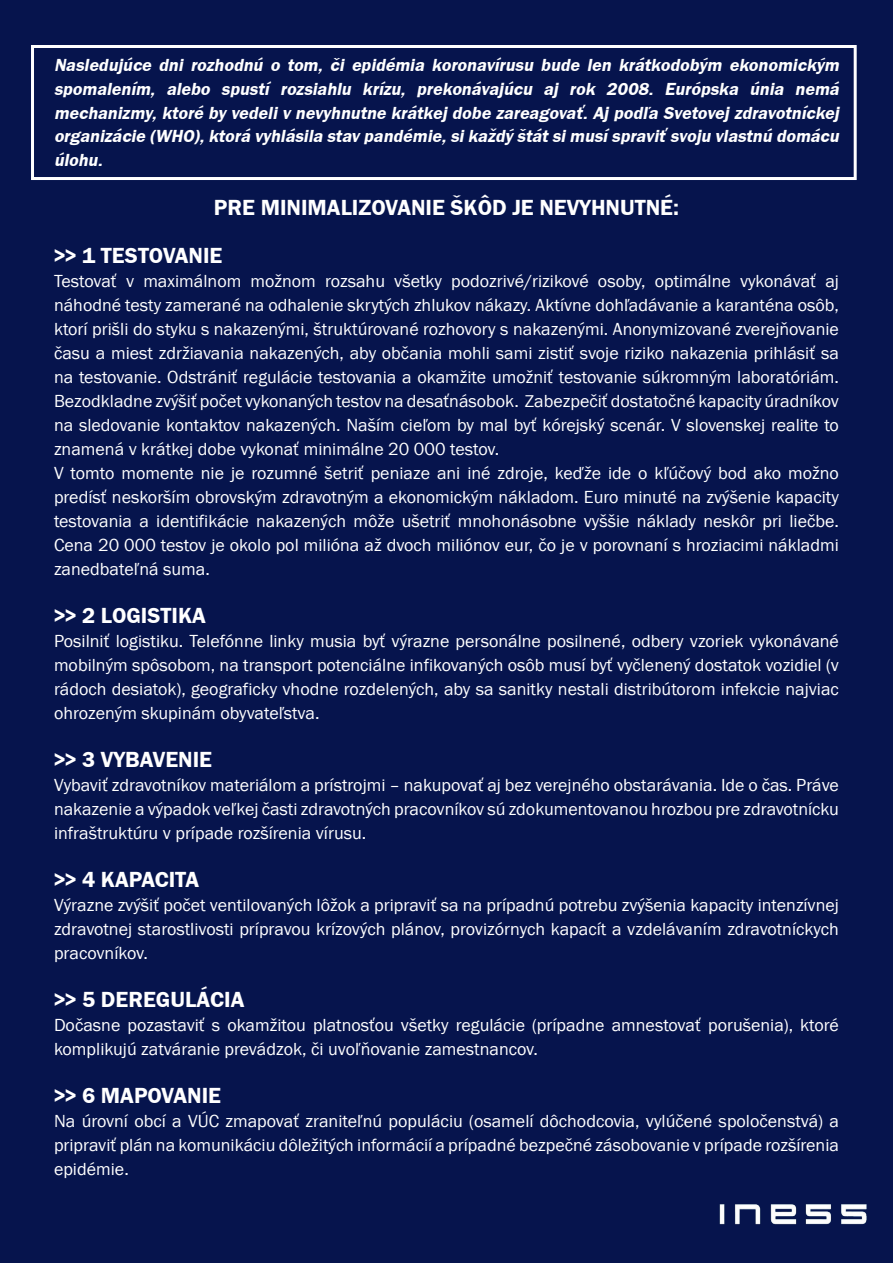
<style>
.page{position:relative;width:893px;height:1263px;background:#06144d}
.page>*{position:absolute;margin:0;border:0;box-sizing:border-box;transform-origin:0 0}
.t1{font:600 22.5px/48px "Franklin Gothic Itc TEE";color:#fff}
.t2{font:18px/24px "Franklin Gothic Itc TEE";color:#fff;text-align:justify}
.t3{font:italic 600 18px/24px "Franklin Gothic Itc TEE";color:#fff}
</style>
<div class="page">
<div style="left:31px;top:45px;width:826px;height:135px;border:3px solid #fff"></div>
<img style="left:719px;top:1204px;width:148px;height:21px">
<p class="t3" style="left:54px;top:53px;width:790px">Nasledujúce dni rozhodnú o tom, či epidémia koronavírusu bude len krátkodobým ekonomickým spomalením, alebo spustí rozsiahlu krízu, prekonávajúcu aj rok 2008. Európska únia nemá mechanizmy, ktoré by vedeli v nevyhnutne krátkej dobe zareagovať. Aj podľa Svetovej zdravotníckej organizácie (WHO),ktorá vyhlásila stav pandémie,sikaždý štátsimusíspraviť svoj u vlastnú domácu úlohu.</p>
<p class="t1" style="left:54px;top:183px;width:627px;text-indent:160px">PRE MINIMALIZOVANIE ŠKÔD JE NEVYHNUTNÉ: &gt;&gt; 1 TESTOVANIE</p>
<p class="t2" style="left:54px;top:269px;width:786px;text-align:left">Testovať v maximálnom možnom rozsahu všetky podozrivé/rizikové osoby, optimálne vykonávať aj náhodné testy zamerané na odhalenie skrytých zhlukov nákazy. Aktívne dohľadávanie a karanténa osôb, ktorí prišli do styku s nakazenými, štruktúrované rozhovory s nakazenými. Anonymizované zverejňovanie času a miest zdržiavania nakazených, aby občania mohli sami zistiť svoje riziko nakazenia prihlásiť sa na testovanie. Odstrániť regulácie testovania a okamžite umožniť testovanie súkromným laboratóriám.<br>Bezodkladne zvýšiť počet vykonaných testov na desaťnásobok. Zabezpečiť dostatočné kapacity úradníkov na sledovanie kontaktov nakazených. Naším cieľom by mal byť kórejský scenár. V slovenskej realite to znamená v krátkej dobe vykonať minimálne 20 000 testov.<br>V tomto momente nie je rozumné šetriť peniaze ani iné zdroje, keďže ide o kľúčový bod ako možno predísť neskorším obrovským zdravotným a ekonomickým nákladom. Euro minuté na zvýšenie kapacity testovania a identifikácie nakazených môže ušetriť mnohonásobne vyššie náklady neskôr pri liečbe.<br>Cena 20 000 testov je okolo pol milióna až dvoch miliónov eur, čo je v porovnaní s hroziacimi nákladmi zanedbateľná suma.</p>
<p class="t1" style="left:54px;top:591px;width:153px">&gt;&gt; 2 LOGISTIKA</p>
<p class="t2" style="left:54px;top:629px;width:786px">Posilniť logistiku. Telefónne linky musia byť výrazne personálne posilnené, odbery vzoriek vykonávané mobilným spôsobom, na transport potenciálne infikovaných osôb musí byť vyčlenený dostatok vozidiel (v rádoch desiatok), geograficky vhodne rozdelených, aby sa sanitky nestali distribútorom infekcie najviac ohrozeným skupinám obyvateľstva.</p>
<p class="t1" style="left:54px;top:735px;width:160px">&gt;&gt; 3 VYBAVENIE</p>
<p class="t2" style="left:54px;top:773px;width:786px">Vybaviť zdravotníkov materiálom a prístrojmi – nakupovať aj bez verejného obstarávania. Ide o čas. Práve nakazenie a výpadok veľkej časti zdravotných pracovníkov sú zdokumentovanou hrozbou pre zdravotnícku infraštruktúru v prípade rozšírenia vírusu.</p>
<p class="t1" style="left:54px;top:855px;width:147px">&gt;&gt; 4 KAPACITA</p>
<p class="t2" style="left:54px;top:893px;width:786px">Výrazne zvýšiť počet ventilovaných lôžok a pripraviť sa na prípadnú potrebu zvýšenia kapacity intenzívnej zdravotnej starostlivosti prípravou krízových plánov, provizórnych kapacít a vzdelávaním zdravotníckych pracovníkov.</p>
<p class="t1" style="left:54px;top:975px;width:192px">&gt;&gt; 5 DEREGULÁCIA</p>
<p class="t2" style="left:54px;top:1013px;width:786px">Dočasne pozastaviť s okamžitou platnosťou všetky regulácie (prípadne amnestovať porušenia), ktoré komplikujú zatváranie prevádzok, či uvoľňovanie zamestnancov.</p>
<p class="t1" style="left:54px;top:1071px;width:169px">&gt;&gt; 6 MAPOVANIE</p>
<p class="t2" style="left:54px;top:1109px;width:786px">Na úrovní obcí a VÚC zmapovať zraniteľnú populáciu (osamelí dôchodcovia, vylúčené spoločenstvá) a pripraviť plán na komunikáciu dôležitých informácií a prípadné bezpečné zásobovanie v prípade rozšírenia epidémie.</p>
</div>
